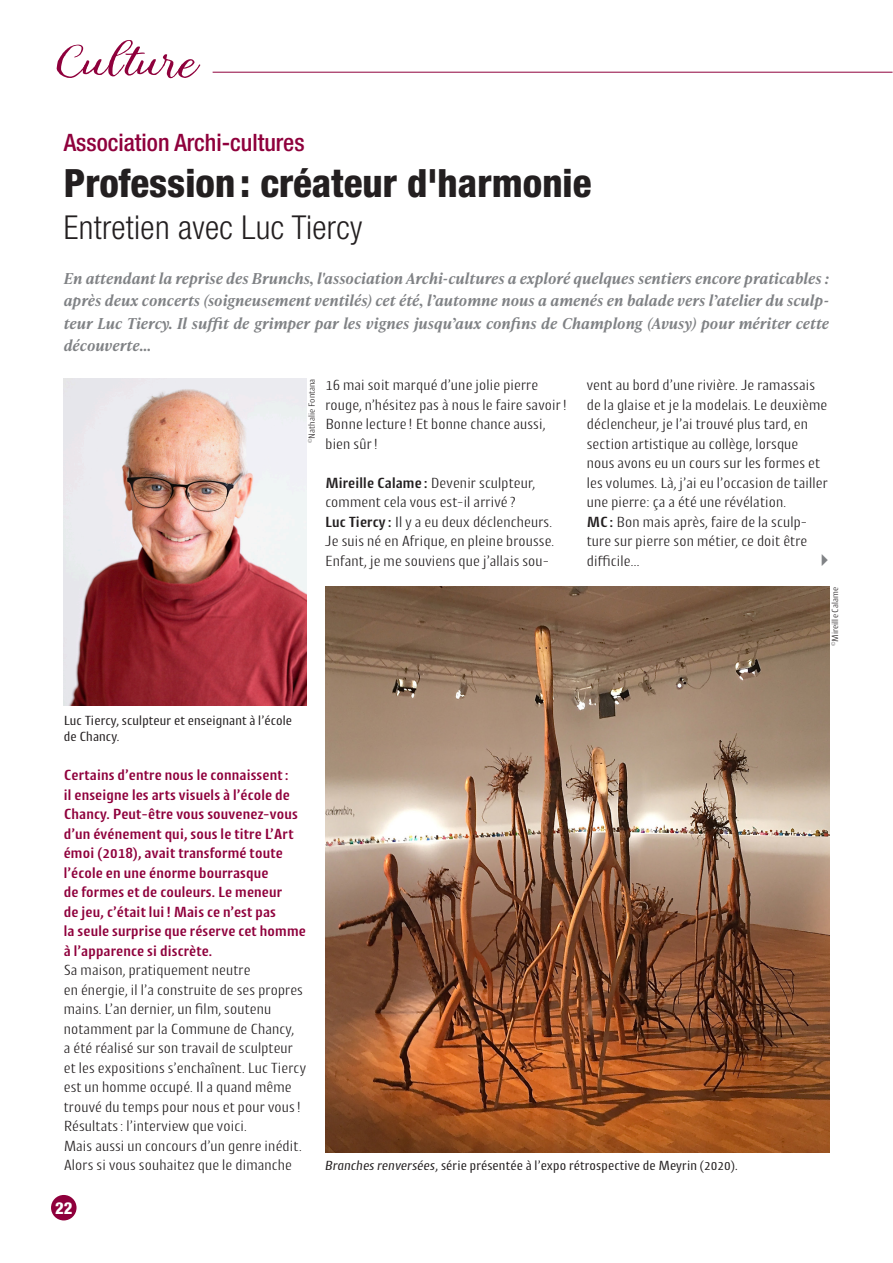
<style>
.page{position:relative;width:893px;height:1263px;background:#fff}
.page>*{position:absolute;margin:0;border:0;box-sizing:border-box;transform-origin:0 0}
.t1{font:51px "Looking Flowers Script";color:#8f003c;scale:1.35 1}
.Titre_26_pts{font:800 condensed 39px "Helvetica Neue LT Std";color:#231f20}
.Titre_26_pts-2{font:300 condensed 33px "Helvetica Neue LT Std";letter-spacing:.01em;color:#231f20}
.Titre_26_pts-3{font:500 condensed 24px "Helvetica Neue LT Std";color:#8f003c}
.t2{font:800 condensed 16.5px "Helvetica Neue LT Std";color:#fff}
.t3{font:300 15px/19.5px "Cantiga";color:#231f20}
.t4{font:600 15px/19.5px "Cantiga";color:#8f003c}
.Chapeau{font:italic 600 15px/22.5px "Ivy Presto Text";color:#808285;text-align:justify}
.Légende{font:13.5px/16.2px "Cantiga";color:#231f20}
.Copyright{font:300 9px "Cantiga";color:#231f20}
.s1{font-style:italic}
.s2{font-weight:600}
</style>
<div class="page">
<hr style="left:213px;top:72px;width:679px;height:1px;background:#8f003c">
<div style="left:51px;top:1195px;width:26px;height:25px;background:#8f003c;border-radius:50%"></div>
<img style="left:64px;top:378px;width:242px;height:328px">
<img style="left:325px;top:587px;width:504px;height:565px">
<h1 class="t1" style="left:55px;top:28px;width:105px">Cul<span class="s1">t</span>ure</h1>
<p class="Titre_26_pts-3" style="left:64px;top:128px;width:242px">Association Archi-cultures</p>
<p class="Titre_26_pts" style="left:64px;top:159px;width:529px">Profession: créateur d'harmonie</p>
<p class="Titre_26_pts-2" style="left:64px;top:209px;width:300px">Entretien avec Luc Tiercy</p>
<p class="Chapeau" style="left:64px;top:266px;width:767px">En attendant la reprise des Brunchs, l'association Archi-cultures a exploré quelques sentiers encore praticables : après deux concerts (soigneusement ventilés) cet été, l’automne nous a amenés en balade vers l’atelier du sculp&shy;teur Luc Tiercy. Il suffit de grimper par les vignes jusqu’aux confins de Champlong (Avusy) pour mériter cette découverte…</p>
<p class="Copyright" style="left:306px;top:443px;width:66px;rotate:-90deg"><sup>©</sup>Nathalie Fontana</p>
<p class="t3" style="left:325px;top:375px;width:243px">16 mai soit marqué d’une jolie pierre rouge, n’hésitez pas à nous le faire savoir!<br>Bonne lecture ! Et bonne chance aussi, bien sûr!</p>
<p class="t3" style="left:325px;top:472px;width:230px"><span class="s2">Mireille Calame :</span> Devenir sculpteur, comment cela vous est-il arrivé ?<br><span class="s2">Luc Tiercy :</span> Il y a eu deux déclencheurs.<br>Je suis né en Afrique, en pleine brousse.<br>Enfant, je me souviens que j’allais sou-</p>
<p class="t3" style="left:587px;top:375px;width:243px">vent au bord d’une rivière. Je ramassais de la glaise et je la modelais. Le deuxième déclencheur, je l’ai trouvé plus tard, en section artistique au collège, lorsque nous avons eu un cours sur les formes et les volumes. Là, j’ai eu l’occasion de tailler une pierre: ça a été une révélation.<br><span class="s2">MC:</span> Bon mais après, faire de la sculp&shy;ture sur pierre son métier, ce doit être difficile…</p>
<p class="Copyright" style="left:829px;top:646px;width:61px;rotate:-90deg"><sup>©</sup>Mireille Calame</p>
<p class="Légende" style="left:64px;top:711px;width:230px">Luc Tiercy, sculpteur et enseignant à l’école de Chancy.</p>
<p class="t4" style="left:64px;top:765px;width:244px">Certains d’entre nous le connaissent:<br>il enseigne les arts visuels à l’école de Chancy. Peut-être vous souvenez-vous d’un événement qui, sous le titre L’Art émoi (2018), avait transformé toute l’école en une énorme bourrasque<br>de formes et de couleurs. Le meneur<br>de jeu, c’était lui! Mais ce n’est pas<br>la seule surprise que réserve cet homme à l’apparence si discrète.</p>
<p class="t3" style="left:64px;top:960px;width:244px">Sa maison, pratiquement neutre<br>en énergie, il l’a construite de ses propres mains. L’an dernier, un film, soutenu notamment par la Commune de Chancy,<br>a été réalisé sur son travail de sculpteur et les expositions s’enchaînent. Luc Tiercy est un homme occupé. Il a quand même trouvé du temps pour nous et pour vous!<br>Résultats: l’interview que voici.<br>Mais aussi un concours d’un genre inédit.<br>Alors si vous souhaitez que le dimanche</p>
<p class="t2" style="left:55px;top:1197px;width:19px">22</p>
<p class="Légende" style="left:325px;top:1157px;width:414px"><span class="s1">Branches renversées</span>, série présentée à l’expo rétrospective de Meyrin (2020).</p>
</div>
